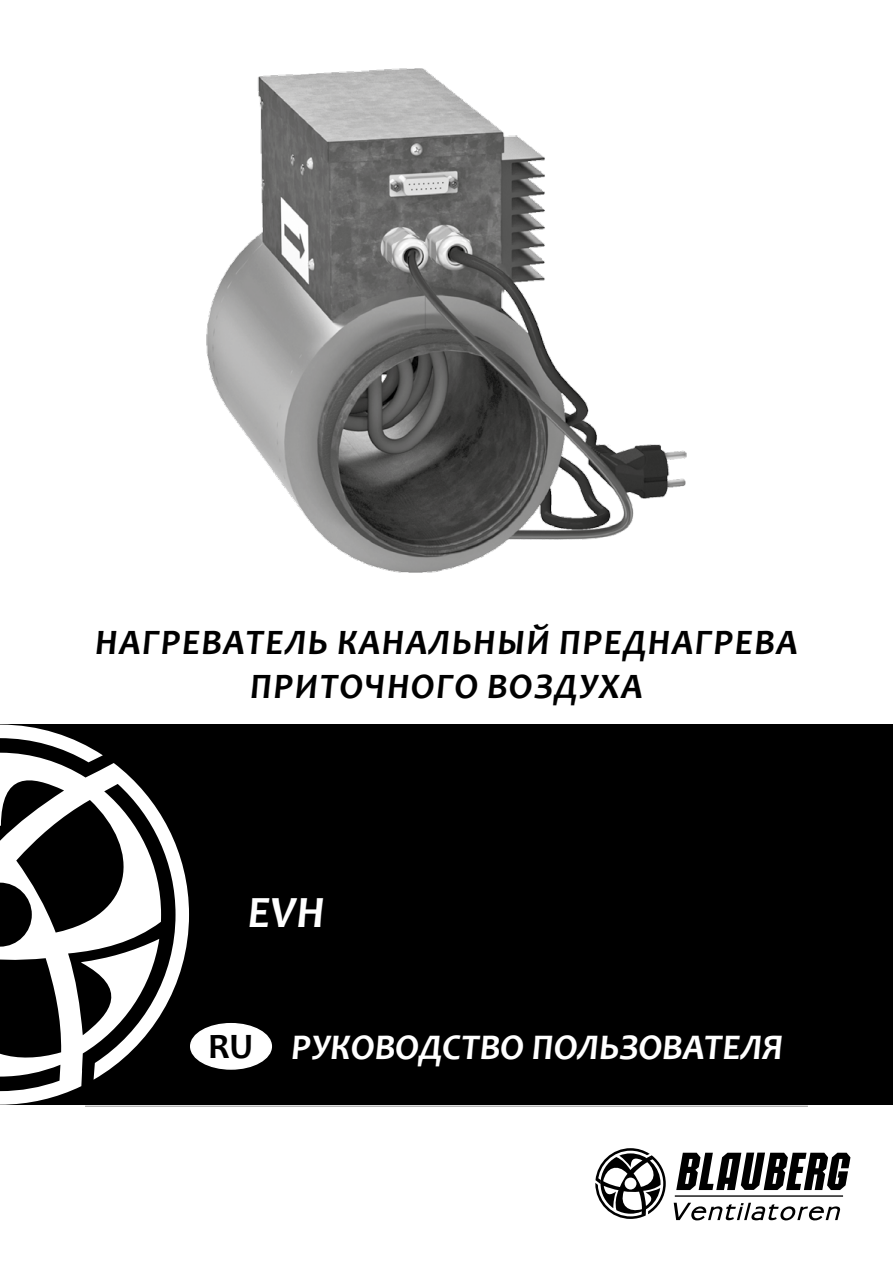
<style>
.page{position:relative;width:893px;height:1263px;background:#fff}
.page>*{position:absolute;margin:0;border:0;box-sizing:border-box;transform-origin:0 0}
.t1{font:italic 700 45px "Candara";color:#fff}
.t2{font:italic 700 36.3px "Candara";color:#fff}
.t3{font:italic 700 36px/43.2px "Candara";letter-spacing:.04em;color:#000;text-align:center}
.s1{font-style:normal;font-size:36px;color:#000}
</style>
<div class="page">
<hr style="left:85px;top:1106px;width:723px;height:1px;background:#9d9d9c">
<img style="left:206px;top:68px;width:481px;height:505px">
<div style="left:0;top:724px;width:893px;height:381px;background:#000"></div>
<svg style="left:595px;top:1148px;width:71px;height:71px"></svg>
<svg style="left:676px;top:1152px;width:174px;height:38px"></svg>
<hr style="left:675px;top:1195px;width:168px;height:2px;background:#000">
<svg style="left:674px;top:1203px;width:166px;height:17px"></svg>
<svg style="left:0;top:724px;width:189px;height:381px"></svg>
<div style="left:191px;top:1024px;width:80px;height:45px;background:#fff;border-radius:50%"></div>
<div style="left:190px;top:1023px;width:82px;height:47px;border:2px solid #fff;border-radius:50%"></div>
<p class="t3" style="left:95px;top:621px;width:704px">НАГРЕВАТЕЛЬ КАНАЛЬНЫЙ ПРЕДНАГРЕВА<br>ПРИТОЧНОГО ВОЗДУХА</p>
<p class="t1" style="left:248px;top:884px;width:78px">EVH</p>
<p class="t2" style="left:208px;top:1025px;width:577px"><span class="s1">RU</span> РУКОВОДСТВО ПОЛЬЗОВАТЕЛЯ</p>
</div>
